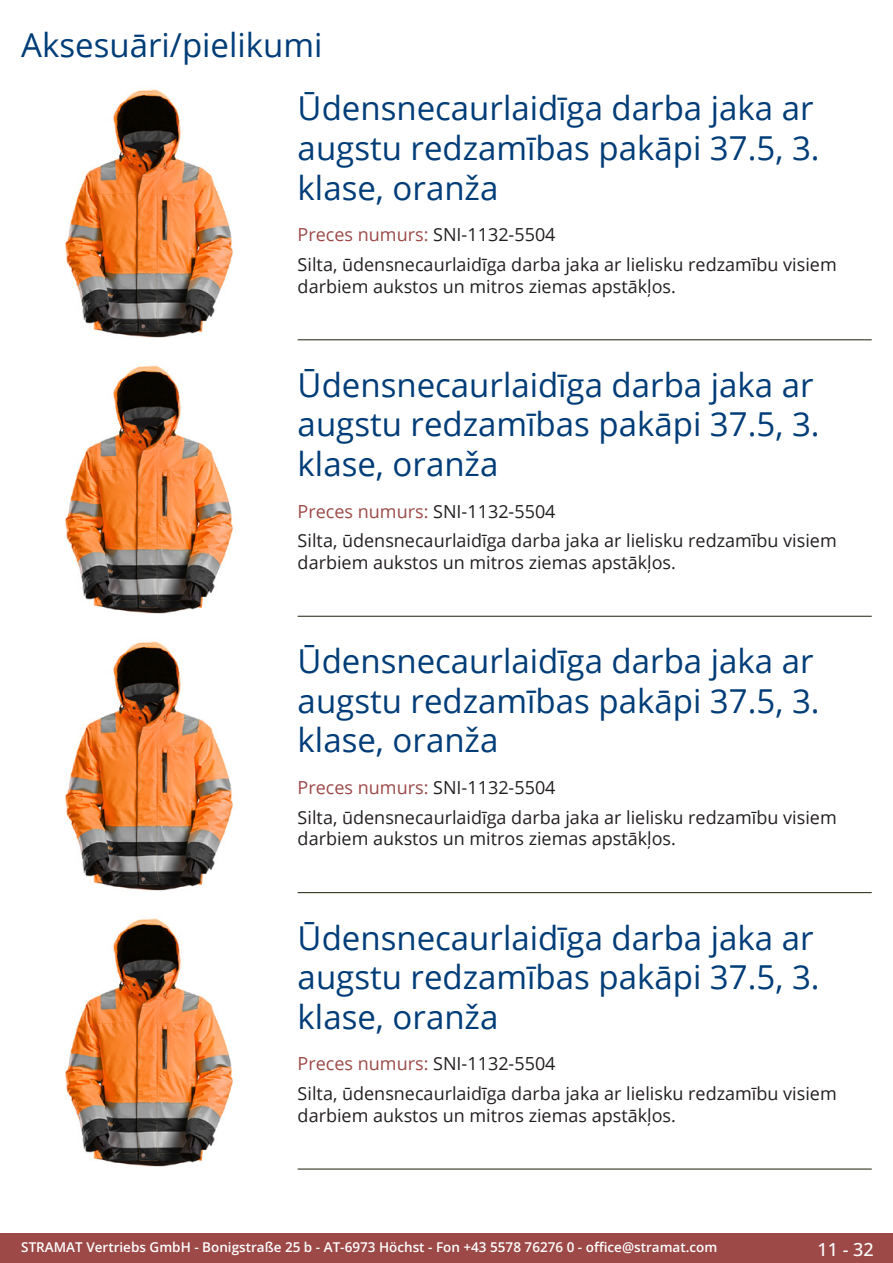
<style>
.page{position:relative;width:893px;height:1263px;background:#fff}
.page>*{position:absolute;margin:0;border:0;box-sizing:border-box;transform-origin:0 0}
.Produkttitel{font:33px/39.6px "Open Sans";color:#003d78}
.RastTitel{font:33px "Open Sans";color:#003d78}
.Beschreibung_Text{font:18px/21.6px "Open Sans";color:#231f20}
.TechDaten_Überschrif{font:18px "Open Sans";color:#9c4948}
.t1{font:500 18px "Open Sans";color:#fff}
.t2{font:600 13.5px "Open Sans";color:#fff}
.s1{color:#231f20}
</style>
<div class="page">
<div style="left:0;top:1233px;width:893px;height:30px;background:#9c4948"></div>
<hr style="left:298px;top:340px;width:574px;height:1px;background:#201d08">
<hr style="left:298px;top:616px;width:574px;height:1px;background:#201d08">
<hr style="left:298px;top:892px;width:574px;height:1px;background:#201d08">
<hr style="left:298px;top:1169px;width:574px;height:1px;background:#201d08">
<img style="left:65px;top:89px;width:168px;height:249px">
<img style="left:65px;top:365px;width:168px;height:249px">
<img style="left:65px;top:641px;width:168px;height:250px">
<img style="left:65px;top:918px;width:168px;height:249px">
<p class="RastTitel" style="left:21px;top:22px;width:303px">Aksesuāri/pielikumi</p>
<p class="Produkttitel" style="left:298px;top:88px;width:523px">Ūdensnecaurlaidīga darba jaka ar augstu redzamības pakāpi 37.5, 3. klase, oranža</p>
<p class="TechDaten_Überschrif" style="left:298px;top:222px;width:259px">Preces numurs: <span class="s1">SNI-1132-5504</span></p>
<p class="Beschreibung_Text" style="left:298px;top:253px;width:541px">Silta, ūdensnecaurlaidīga darba jaka ar lielisku redzamību visiem darbiem aukstos un mitros ziemas apstākļos.</p>
<p class="Produkttitel" style="left:298px;top:364px;width:523px">Ūdensnecaurlaidīga darba jaka ar augstu redzamības pakāpi 37.5, 3. klase, oranža</p>
<p class="TechDaten_Überschrif" style="left:298px;top:499px;width:259px">Preces numurs: <span class="s1">SNI-1132-5504</span></p>
<p class="Beschreibung_Text" style="left:298px;top:530px;width:541px">Silta, ūdensnecaurlaidīga darba jaka ar lielisku redzamību visiem darbiem aukstos un mitros ziemas apstākļos.</p>
<p class="Produkttitel" style="left:298px;top:640px;width:523px">Ūdensnecaurlaidīga darba jaka ar augstu redzamības pakāpi 37.5, 3. klase, oranža</p>
<p class="TechDaten_Überschrif" style="left:298px;top:775px;width:259px">Preces numurs: <span class="s1">SNI-1132-5504</span></p>
<p class="Beschreibung_Text" style="left:298px;top:806px;width:541px">Silta, ūdensnecaurlaidīga darba jaka ar lielisku redzamību visiem darbiem aukstos un mitros ziemas apstākļos.</p>
<p class="Produkttitel" style="left:298px;top:917px;width:523px">Ūdensnecaurlaidīga darba jaka ar augstu redzamības pakāpi 37.5, 3. klase, oranža</p>
<p class="TechDaten_Überschrif" style="left:298px;top:1051px;width:259px">Preces numurs: <span class="s1">SNI-1132-5504</span></p>
<p class="Beschreibung_Text" style="left:298px;top:1082px;width:541px">Silta, ūdensnecaurlaidīga darba jaka ar lielisku redzamību visiem darbiem aukstos un mitros ziemas apstākļos.</p>
<p class="t2" style="left:21px;top:1238px;width:698px">STRAMAT Vertriebs GmbH - Bonigstraße 25 b - AT-6973 Höchst - Fon +43 5578 76276 0 - office@stramat.com</p>
<p class="t1" style="left:817px;top:1237px;width:58px">11 - 32</p>
</div>
